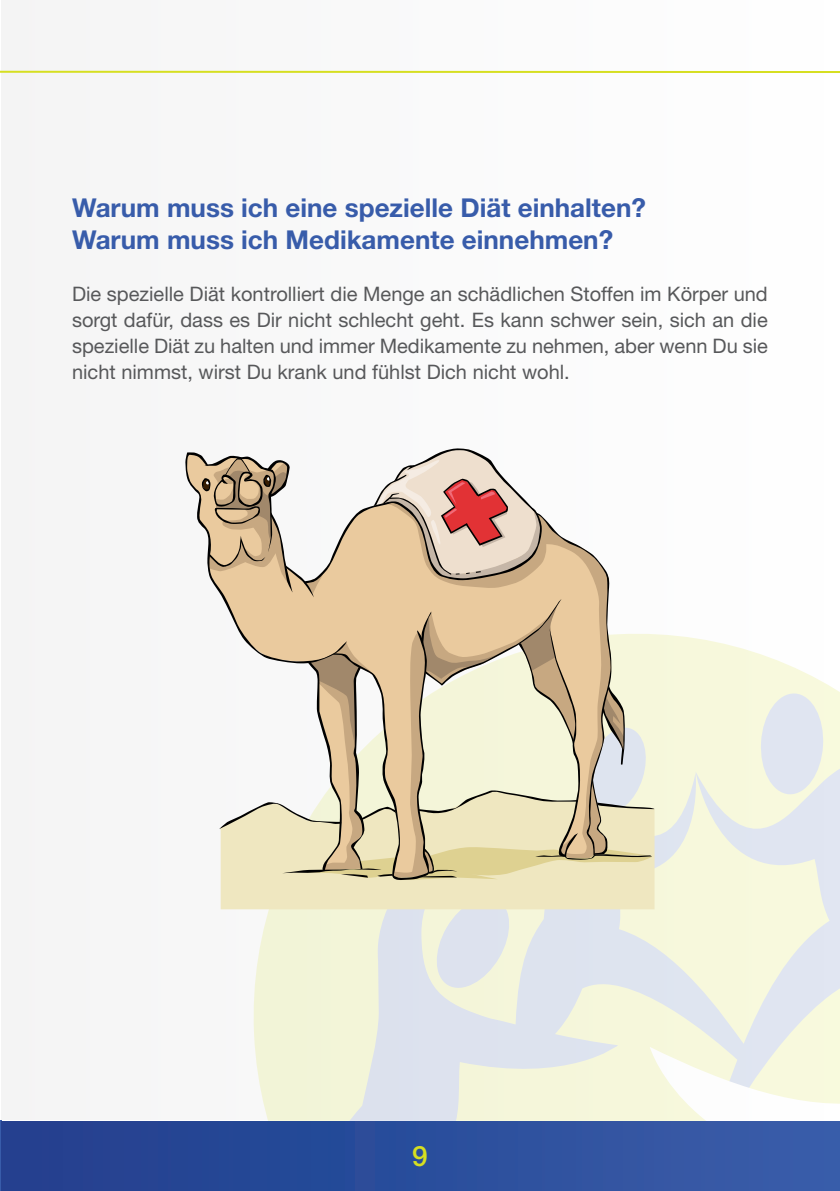
<style>
.page{position:relative;width:840px;height:1191px;background:#fff}
.page>*{position:absolute;margin:0;border:0;box-sizing:border-box;transform-origin:0 0}
.t1{font:500 28px "Helvetica Neue LT Std";color:#d6df21}
.t2{font:700 26px/32px "Helvetica Neue LT Std";color:#385caa}
.t3{font:20px/26px "Helvetica Neue LT Std";color:#57585a;text-align:justify}
</style>
<div class="page">
<div style="left:1px;top:0;width:838px;height:1119px;background:#f8f8f8"></div>
<svg style="left:654px;top:634px;width:185px;height:72px;fill:#f7f8dd"></svg>
<svg style="left:759px;top:692px;width:65px;height:14px"></svg>
<svg style="left:241px;top:706px;width:598px;height:415px;background:#ebeee2"></svg>
<svg style="left:433px;top:909px;width:79px;height:84px;background:#e4e8e6"></svg>
<svg style="left:617px;top:797px;width:222px;height:324px;background:#f0f2e5"></svg>
<hr style="left:0;top:1120px;width:1px;height:71px;background:#385caa">
<hr style="left:0;top:71px;width:839px;height:2px;background:#d6df21">
<div style="left:1px;top:1121px;width:838px;height:70px;background:linear-gradient(to right,#203e8d,#385daa)"></div>
<div style="left:220px;top:880px;width:434px;height:29px;background:#efe7c0"></div>
<svg style="left:185px;top:448px;width:469px;height:432px"></svg>
<h2 class="t2" style="left:72px;top:191px;width:575px">Warum muss ich eine spezielle Diät einhalten?<br>Warum muss ich Medikamente einnehmen?</h2>
<p class="t3" style="left:72px;top:281px;width:697px">Die spezielle Diät kontrolliert die Menge an schädlichen Stoffen im Körper und sorgt dafür, dass es Dir nicht schlecht geht. Es kann schwer sein, sich an die spezielle Diät zu halten und immer Medikamente zu nehmen, aber wenn Du sie nicht nimmst, wirst Du krank und fühlst Dich nicht wohl.</p>
<h1 class="t1" style="left:412px;top:1139px;width:17px">9</h1>
</div>
